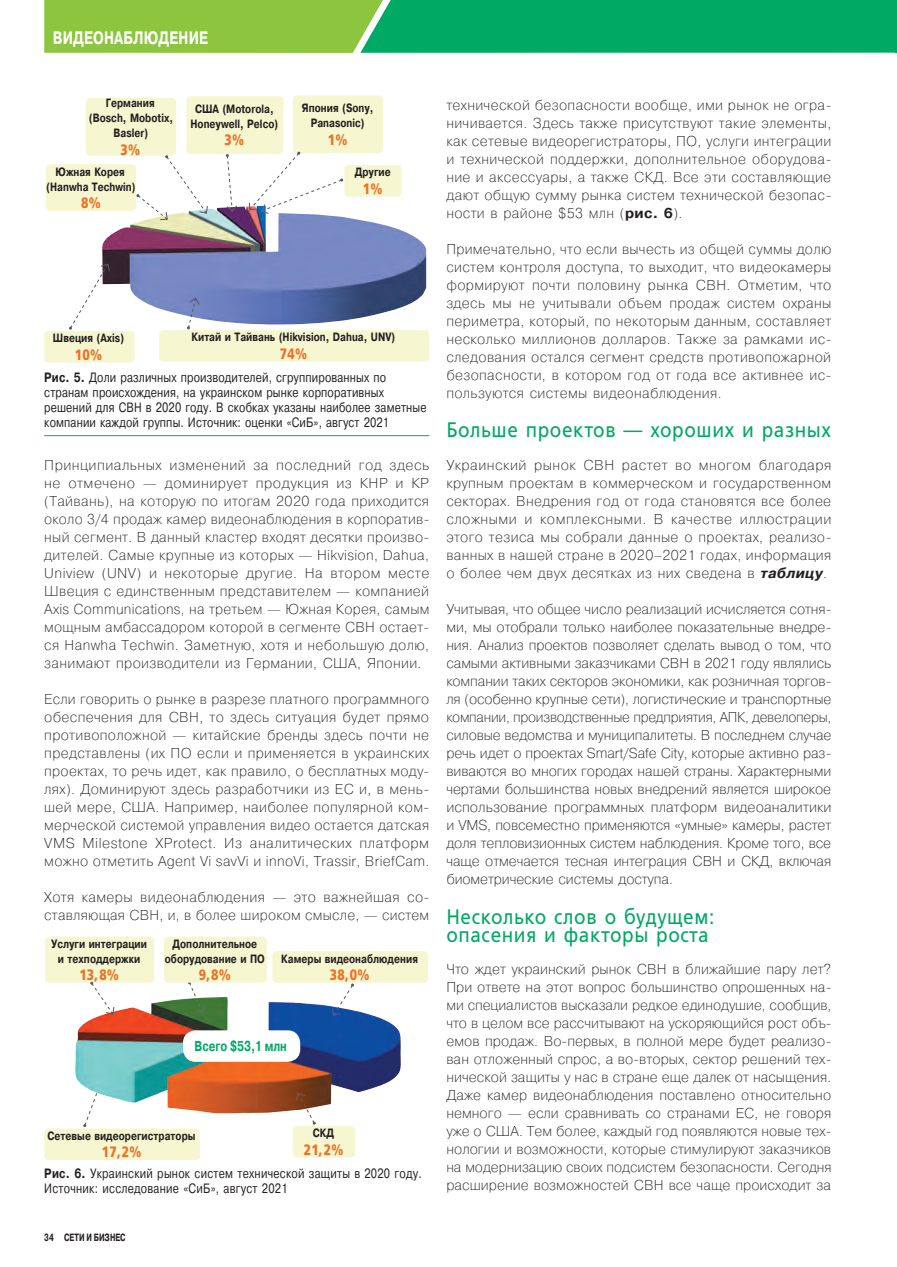
<style>
.page{position:relative;width:897px;height:1267px;background:#fff}
.page>*{position:absolute;margin:0;border:0;box-sizing:border-box;transform-origin:0 0}
.Подзаголовок{font:21px/18px "Free Set";letter-spacing:.035em;color:#00a964;scale:.9 1}
.t1{font:700 18px "Pragmatica";letter-spacing:.01em;color:#fff;scale:.75 1}
.Проценты{font:700 15px "Free Set";letter-spacing:.025em;color:#f36e21;scale:.8 1}
.Текст_графики{font:700 14.4px "Pragmatica";color:#00a964;scale:.75 1}
.Текст_osn_GREP{font:200 14.25px/18px "Pragmatica";letter-spacing:.025em;color:#231f20;text-align:justify}
.Рис__-_подп____GREP{font:13.5px/15px "Pragmatica";letter-spacing:.015em;color:#231f20;scale:.8 1}
.Рис__-_подп_GREP{font:13.5px/15px "Pragmatica";letter-spacing:.025em;color:#231f20;scale:.8 1}
.Текст_инфограф{font:700 12px/15px "Pragmatica";letter-spacing:.005em;color:#231f20;text-align:center;scale:.8 1}
.t2{font:700 10.5px "Pragmatica";color:#231f20;scale:.7 1}
.s1{font-weight:700}
.s2{font-weight:700;font-style:italic}
</style>
<div class="page">
<hr style="left:44px;top:435px;width:385px;height:1px;background:#00a964">
<img style="left:102px;top:206px;width:324px;height:119px">
<div style="left:46px;top:164px;width:90px;height:47px;background:#f6f7d1;border-radius:4px"></div>
<div style="left:86px;top:98px;width:90px;height:58px;background:#f6f7d1;border-radius:4px"></div>
<div style="left:186px;top:96px;width:97px;height:58px;background:#f6f7d1;border-radius:4px"></div>
<div style="left:293px;top:95px;width:90px;height:58px;background:#f6f7d1;border-radius:4px"></div>
<div style="left:344px;top:165px;width:57px;height:31px;background:#f6f7d1;border-radius:4px"></div>
<div style="left:44px;top:331px;width:90px;height:31px;background:#f6f7d1;border-radius:4px"></div>
<div style="left:159px;top:330px;width:270px;height:31px;background:#f6f7d1;border-radius:4px"></div>
<svg style="left:187px;top:297px;width:13px;height:32px"></svg>
<svg style="left:69px;top:263px;width:41px;height:67px"></svg>
<svg style="left:136px;top:155px;width:72px;height:65px"></svg>
<svg style="left:226px;top:154px;width:12px;height:58px"></svg>
<svg style="left:249px;top:152px;width:94px;height:62px"></svg>
<img style="left:75px;top:997px;width:326px;height:116px">
<div style="left:183px;top:1030px;width:117px;height:31px;background:#fff;border-radius:13px"></div>
<div style="left:272px;top:951px;width:156px;height:31px;background:#f6f7d1;border-radius:4px"></div>
<div style="left:293px;top:1125px;width:62px;height:32px;background:#f6f7d1;border-radius:4px"></div>
<div style="left:44px;top:1128px;width:156px;height:31px;background:#f6f7d1;border-radius:4px"></div>
<div style="left:45px;top:936px;width:109px;height:46px;background:#f6f7d1;border-radius:4px"></div>
<div style="left:164px;top:936px;width:103px;height:46px;background:#f6f7d1;border-radius:4px"></div>
<svg style="left:295px;top:1092px;width:21px;height:32px"></svg>
<svg style="left:331px;top:983px;width:23px;height:33px"></svg>
<svg style="left:188px;top:982px;width:18px;height:31px"></svg>
<svg style="left:90px;top:981px;width:25px;height:34px"></svg>
<svg style="left:83px;top:1080px;width:22px;height:46px"></svg>
<svg style="left:44px;top:0;width:853px;height:53px;background:#37b557"></svg>
<p class="t1" style="left:53px;top:26px;width:208px">ВИДЕОНАБЛЮДЕНИЕ</p>
<p class="Текст_инфограф" style="left:89px;top:96px;width:107px">Германия (Bosch, Mobotix,<br>Basler)</p>
<p class="Проценты" style="left:120px;top:140px;width:26px">3%</p>
<p class="Текст_инфограф" style="left:46px;top:164px;width:113px">Южная Корея (Hanwha Techwin)</p>
<p class="Проценты" style="left:81px;top:194px;width:26px">8%</p>
<p class="Текст_инфограф" style="left:190px;top:102px;width:111px">США (Motorola,<br>Honeywell, Pelco)</p>
<p class="Проценты" style="left:224px;top:131px;width:26px">3%</p>
<p class="Текст_инфограф" style="left:302px;top:101px;width:91px">Япония (Sony,<br>Panasonic)</p>
<p class="Проценты" style="left:328px;top:130px;width:26px">1%</p>
<p class="Текст_инфограф" style="left:355px;top:165px;width:46px">Другие</p>
<p class="Проценты" style="left:363px;top:179px;width:26px">1%</p>
<p class="Текст_инфограф" style="left:191px;top:330px;width:256px">Китай и Тайвань (Hikvision, Dahua, UNV)</p>
<p class="Проценты" style="left:280px;top:344px;width:36px">74%</p>
<p class="Рис__-_подп____GREP" style="left:44px;top:370px;width:479px"><span class="s1">Рис. 5.</span> Доли различных производителей, сгруппированных по странам происхождения, на украинском рынке корпоративных решений для СВН в 2020 году. В скобках указаны наиболее заметные компании каждой группы. Источник: оценки «СиБ», август 2021</p>
<p class="Текст_osn_GREP" style="left:44px;top:455px;width:386px">Принципиальных изменений за последний год здесь не отмечено — доминирует продукция из КНР и КР (Тайвань), на которую по итогам 2020 года приходится около 3/4 продаж камер видеонаблюдения в корпоратив&shy;ный сегмент. В данный кластер входят десятки произво&shy;дителей. Самые крупные из которых — Hikvision, Dahua, Uniview (UNV) и некоторые другие. На втором месте Швеция с единственным представителем — компанией Axis Communications, на третьем — Южная Корея, самым мощным амбассадором которой в сегменте СВН остает&shy;ся Hanwha Techwin. Заметную, хотя и небольшую долю, занимают производители из Германии, США, Японии.</p>
<p class="Текст_osn_GREP" style="left:44px;top:689px;width:386px">Если говорить о рынке в разрезе платного программного обеспечения для СВН, то здесь ситуация будет прямо противоположной — китайские бренды здесь почти не представлены (их ПО если и применяется в украинских проектах, то речь идет, как правило, о бесплатных моду&shy;лях). Доминируют здесь разработчики из ЕС и, в мень&shy;шей мере, США. Например, наиболее популярной ком&shy;мерческой системой управления видео остается датская VMS Milestone XProtect. Из аналитических платформ можно отметить Agent Vi savVi и innoVi, Trassir, BriefCam.</p>
<p class="Текст_osn_GREP" style="left:44px;top:887px;width:386px">Хотя камеры видеонаблюдения — это важнейшая со&shy;ставляющая СВН, и, в более широком смысле, — систем</p>
<p class="Текст_инфограф" style="left:53px;top:331px;width:91px">Швеция (Axis)</p>
<p class="Проценты" style="left:75px;top:345px;width:36px">10%</p>
<p class="Текст_инфограф" style="left:51px;top:936px;width:121px">Услуги интеграции и техподдержки</p>
<p class="Проценты" style="left:79px;top:965px;width:51px">13,8%</p>
<p class="Текст_инфограф" style="left:165px;top:936px;width:126px">Дополнительное оборудование и ПО</p>
<p class="Проценты" style="left:199px;top:965px;width:41px">9,8%</p>
<p class="Текст_инфограф" style="left:281px;top:951px;width:172px">Камеры видеонаблюдения</p>
<p class="Проценты" style="left:330px;top:965px;width:51px">38,0%</p>
<p class="Текст_графики" style="left:194px;top:1036px;width:124px">Всего $53,1 млн</p>
<p class="Текст_инфограф" style="left:48px;top:1128px;width:186px">Сетевые видеорегистраторы</p>
<p class="Проценты" style="left:102px;top:1142px;width:51px">17,2%</p>
<p class="Текст_инфограф" style="left:313px;top:1125px;width:28px">СКД</p>
<p class="Проценты" style="left:304px;top:1140px;width:51px">21,2%</p>
<p class="Рис__-_подп_GREP" style="left:44px;top:1165px;width:473px"><span class="s1">Рис. 6.</span> Украинский рынок систем технической защиты в 2020 году.<br>Источник: исследование «СиБ», август 2021</p>
<p class="t2" style="left:44px;top:1230px;width:118px">34 СЕТИ И БИЗНЕС</p>
<p class="Текст_osn_GREP" style="left:446px;top:95px;width:386px">технической безопасности вообще, ими рынок не огра&shy;ничивается. Здесь также присутствуют такие элементы, как сетевые видеорегистраторы, ПО, услуги интеграции и технической поддержки, дополнительное оборудова&shy;ние и аксессуары, а также СКД. Все эти составляющие дают общую сумму рынка систем технической безопас&shy;ности в районе $53 млн (<span class="s1">рис. 6</span>).</p>
<p class="Текст_osn_GREP" style="left:446px;top:239px;width:386px">Примечательно, что если вычесть из общей суммы долю систем контроля доступа, то выходит, что видеокамеры формируют почти половину рынка СВН. Отметим, что здесь мы не учитывали объем продаж систем охраны периметра, который, по некоторым данным, составляет несколько миллионов долларов. Также за рамками ис&shy;следования остался сегмент средств противопожарной безопасности, в котором год от года все активнее ис&shy;пользуются системы видеонаблюдения.</p>
<p class="Подзаголовок" style="left:446px;top:421px;width:429px">Больше проектов — хороших и разных</p>
<p class="Текст_osn_GREP" style="left:446px;top:455px;width:386px">Украинский рынок СВН растет во многом благодаря крупным проектам в коммерческом и государственном секторах. Внедрения год от года становятся все более сложными и комплексными. В качестве иллюстрации этого тезиса мы собрали данные о проектах, реализо&shy;ванных в нашей стране в 2020–2021 годах, информация о более чем двух десятках из них сведена в <span class="s2">таблицу</span>.</p>
<p class="Текст_osn_GREP" style="left:446px;top:599px;width:386px">Учитывая, что общее число реализаций исчисляется сотня&shy;ми, мы отобрали только наиболее показательные внедре&shy;ния. Анализ проектов позволяет сделать вывод о том, что самыми активными заказчиками СВН в 2021 году являлись компании таких секторов экономики, как розничная торгов&shy;ля (особенно крупные сети), логистические и транспортные компании, производственные предприятия, АПК, девелоперы, силовые ведомства и муниципалитеты. В последнем случае речь идет о проектах Smart/Safe City, которые активно раз&shy;виваются во многих городах нашей страны. Характерными чертами большинства новых внедрений является широкое использование программных платформ видеоаналитики и VMS, повсеместно применяются «умные» камеры, растет доля тепловизионных систем наблюдения. Кроме того, все чаще отмечается тесная интеграция СВН и СКД, включая биометрические системы доступа.</p>
<p class="Подзаголовок" style="left:446px;top:907px;width:299px">Несколько слов о будущем: опасения и факторы роста</p>
<p class="Текст_osn_GREP" style="left:446px;top:959px;width:387px">Что ждет украинский рынок СВН в ближайшие пару лет?<br>При ответе на этот вопрос большинство опрошенных на&shy;ми специалистов высказали редкое единодушие, сообщив, что в целом все рассчитывают на ускоряющийся рост объ&shy;емов продаж. Во-первых, в полной мере будет реализо&shy;ван отложенный спрос, а во-вторых, сектор решений тех&shy;нической защиты у нас в стране еще далек от насыщения.<br>Даже камер видеонаблюдения поставлено относительно немного — если сравнивать со странами ЕС, не говоря уже о США. Тем более, каждый год появляются новые тех&shy;нологии и возможности, которые стимулируют заказчиков на модернизацию своих подсистем безопасности. Сегодня расширение возможностей СВН все чаще происходит за</p>
</div>
